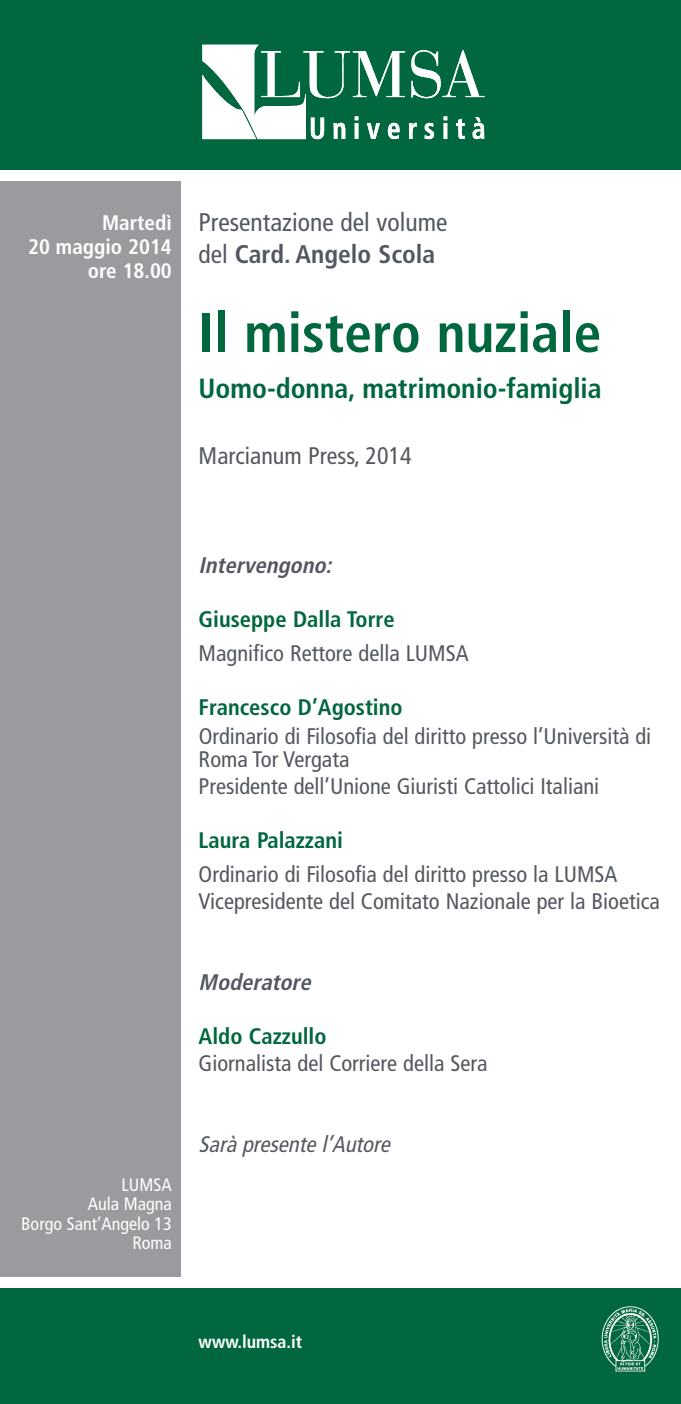
<style>
.page{position:relative;width:681px;height:1404px;background:#fff}
.page>*{position:absolute;margin:0;border:0;box-sizing:border-box;transform-origin:0 0}
.t1{font:700 condensed 55.5px "Frutiger";color:#00673e}
.t2{font:700 condensed 27.75px "Frutiger";color:#00673e}
.t3{font:condensed 25.5px/31.5px "Frutiger";color:#535860}
.t4{font:condensed 24px "Frutiger";color:#535860}
.t5{font:condensed 22.5px/22.5px "Frutiger";color:#535860}
.t6{font:700 condensed 22.5px "Frutiger";color:#00673e}
.t7{font:italic 700 condensed 22.5px "Frutiger";color:#535860}
.t8{font:italic condensed 22.5px "Frutiger";color:#535860}
.t9{font:700 condensed 21px/24px "Frutiger";color:#fff;text-align:right}
.t10{font:condensed 18px/19.5px "Frutiger";color:#fff;text-align:right}
.t11{font:700 condensed 18px "Frutiger";color:#fff}
.s1{font-weight:700}
</style>
<div class="page">
<div style="left:0;top:0;width:680px;height:169px;background:#00673e"></div>
<div style="left:0;top:1288px;width:680px;height:115px;background:#00673e"></div>
<div style="left:0;top:181px;width:181px;height:1095px;background:#999b9e"></div>
<img style="left:202px;top:45px;width:238px;height:94px">
<img style="left:601px;top:1306px;width:57px;height:65px">
<p class="t9" style="left:28px;top:212px;width:145px">Martedì<br>20 maggio 2014 ore 18.00</p>
<p class="t3" style="left:198px;top:209px;width:250px">Presentazione del volume del <span class="s1">Card. Angelo Scola</span></p>
<h1 class="t1" style="left:198px;top:310px;width:404px">Il mistero nuziale</h1>
<p class="t2" style="left:198px;top:377px;width:404px">Uomo-donna, matrimonio-famiglia</p>
<p class="t4" style="left:198px;top:446px;width:214px">Marcianum Press, 2014</p>
<p class="t10" style="left:21px;top:1175px;width:152px">LUMSA<br>Aula Magna<br>Borgo Sant’Angelo 13<br>Roma</p>
<p class="t7" style="left:198px;top:556px;width:139px">Intervengono:</p>
<p class="t6" style="left:198px;top:610px;width:197px">Giuseppe Dalla Torre</p>
<p class="t5" style="left:198px;top:643px;width:271px">Magnifico Rettore della LUMSA</p>
<p class="t6" style="left:198px;top:698px;width:205px">Francesco D’Agostino</p>
<p class="t5" style="left:198px;top:727px;width:454px">Ordinario di Filosofia del diritto presso l’Università di<br>Roma Tor Vergata</p>
<p class="t5" style="left:198px;top:776px;width:402px">Presidente dell’Unione Giuristi Cattolici Italiani</p>
<p class="t6" style="left:198px;top:830px;width:146px">Laura Palazzani</p>
<p class="t5" style="left:198px;top:862px;width:462px;line-height:27px">Ordinario di Filosofia del diritto presso la LUMSA<br>Vicepresidente del Comitato Nazionale per la Bioetica</p>
<p class="t7" style="left:198px;top:972px;width:118px">Moderatore</p>
<p class="t6" style="left:198px;top:1026px;width:129px">Aldo Cazzullo</p>
<p class="t5" style="left:198px;top:1053px;width:290px">Giornalista del Corriere della Sera</p>
<p class="t8" style="left:198px;top:1134px;width:197px">Sarà presente l’Autore</p>
<p class="t11" style="left:198px;top:1334px;width:105px">www.lumsa.it</p>
</div>
